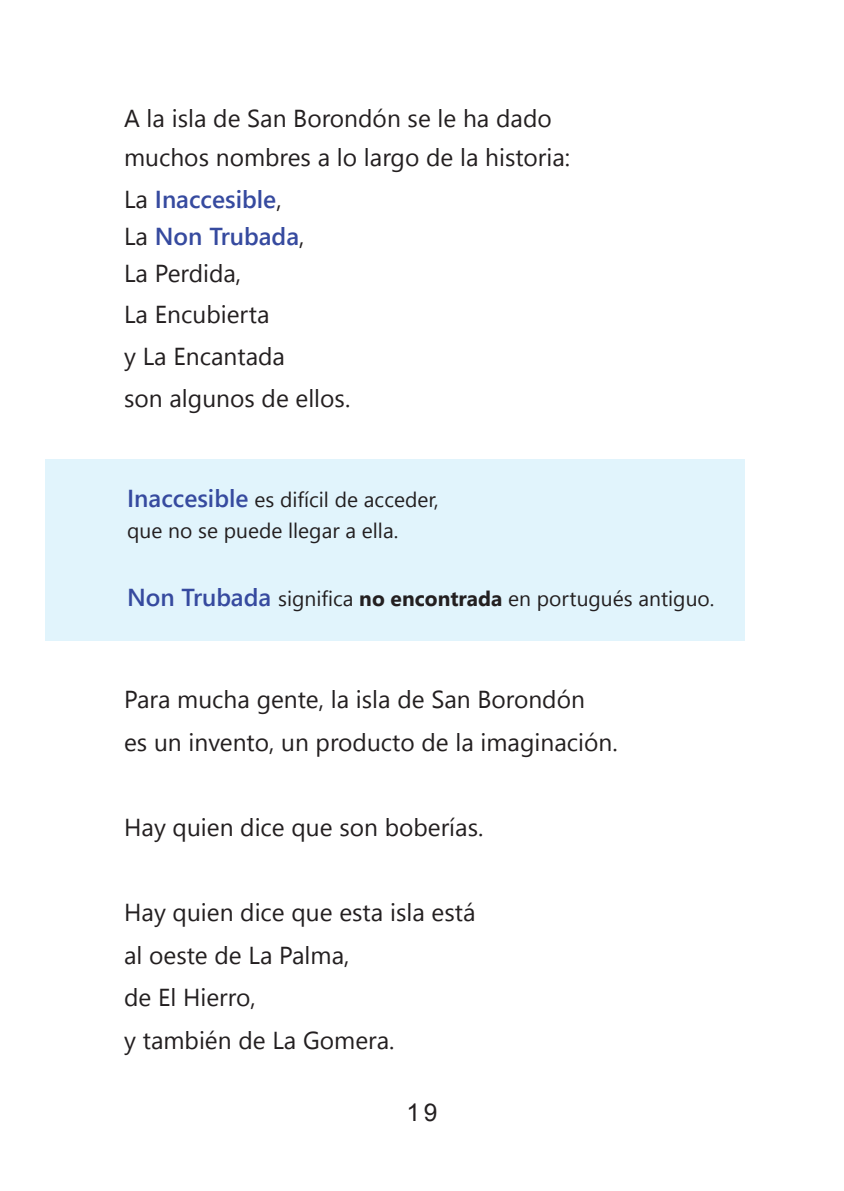
<style>
.page{position:relative;width:844px;height:1191px;background:#fff}
.page>*{position:absolute;margin:0;border:0;box-sizing:border-box;transform-origin:0 0}
.t1{font:24.5px/39.4px "Segoe UI";color:#231f20}
.t2{font:600 24.5px "Segoe UI";color:#364a9f}
.t3{font:24.5px "Arial";color:#231f20}
.t4{font:21px "Segoe UI";color:#231f20}
.s1{font-weight:400;color:#231f20}
.s2{font-weight:600;font-size:24.5px;color:#364a9f}
.s3{font-weight:700}
</style>
<div class="page">
<div style="left:45px;top:459px;width:699px;height:182px;background:#e1f4fc"></div>
<p class="t1" style="left:124px;top:98px;width:447px">A la isla de San Borondón se le ha dado muchos nombres a lo largo de la historia:</p>
<p class="t2" style="left:124px;top:180px;width:159px"><span class="s1">La</span> Inaccesible<span class="s1">,</span></p>
<p class="t2" style="left:124px;top:216px;width:182px"><span class="s1">La</span> Non Trubada<span class="s1">,</span></p>
<p class="t1" style="left:124px;top:253px;width:119px">La Perdida,</p>
<p class="t1" style="left:124px;top:294px;width:147px">La Encubierta</p>
<p class="t1" style="left:124px;top:336px;width:162px">y La Encantada</p>
<p class="t1" style="left:124px;top:378px;width:228px">son algunos de ellos.</p>
<p class="t4" style="left:127px;top:482px;width:313px"><span class="s2">Inaccesible</span> es difícil de acceder,</p>
<p class="t4" style="left:127px;top:514px;width:273px">que no se puede llegar a ella.</p>
<p class="t4" style="left:127px;top:582px;width:588px"><span class="s2">Non Trubada</span> significa <span class="s3">no encontrada</span> en portugués antiguo.</p>
<p class="t1" style="left:124px;top:679px;width:462px">Para mucha gente, la isla de San Borondón</p>
<p class="t1" style="left:124px;top:722px;width:495px">es un invento, un producto de la imaginación.</p>
<p class="t1" style="left:124px;top:807px;width:361px">Hay quien dice que son boberías.</p>
<p class="t1" style="left:124px;top:892px;width:353px">Hay quien dice que esta isla está</p>
<p class="t1" style="left:124px;top:935px;width:227px">al oeste de La Palma,</p>
<p class="t1" style="left:124px;top:977px;width:133px">de El Hierro,</p>
<p class="t1" style="left:124px;top:1020px;width:272px">y también de La Gomera.</p>
<p class="t3" style="left:406px;top:1095px;width:32px">19</p>
</div>
